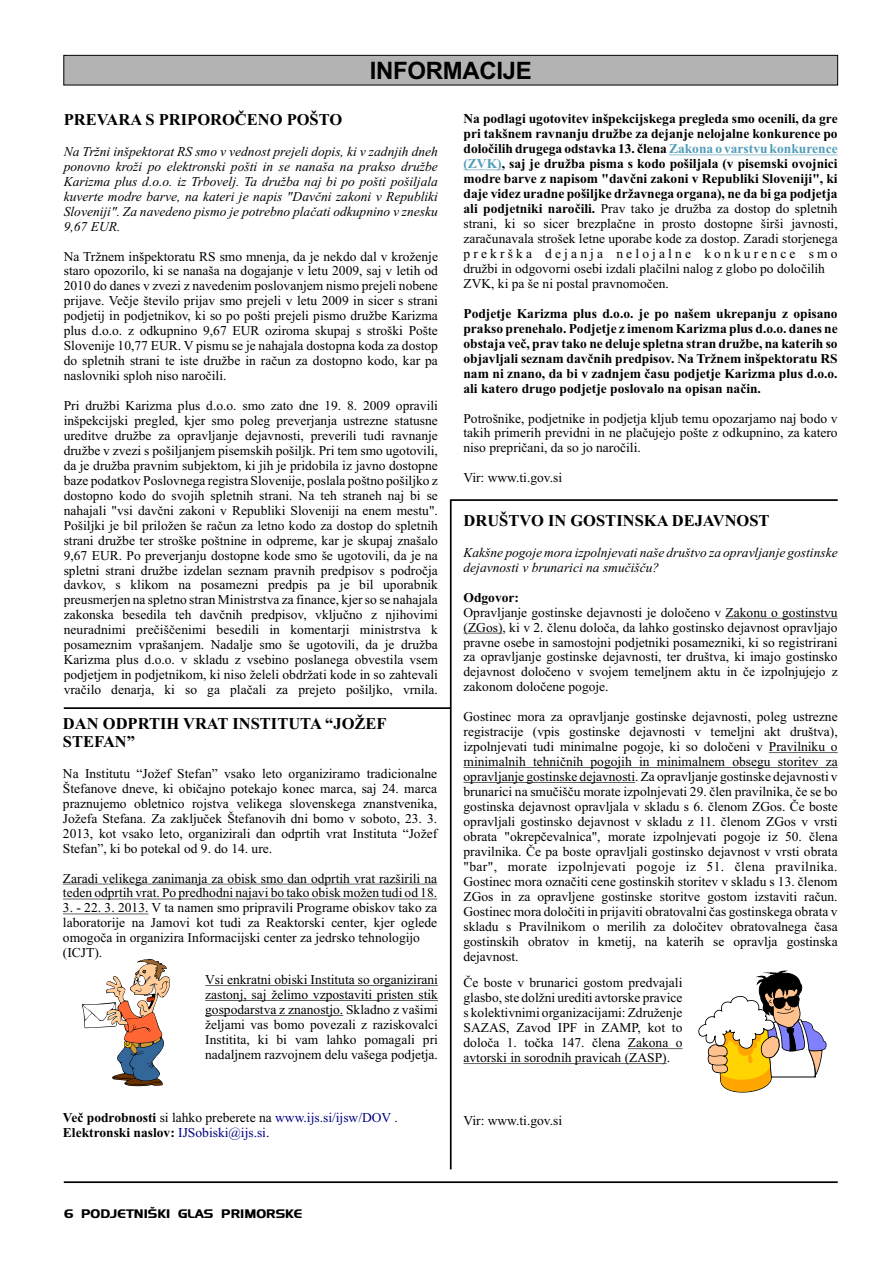
<style>
.page{position:relative;width:893px;height:1263px;background:#fff}
.page>*{position:absolute;margin:0;border:0;box-sizing:border-box;transform-origin:0 0}
.t1{font:700 24px "Arial";letter-spacing:-.015em;color:#000}
.t2{font:700 16.5px/18.3px "Times New Roman";color:#000}
.t3{font:13.5px/15px "Times New Roman";color:#000;text-align:justify}
.t4{font:700 13.5px/15px "Times New Roman";color:#000}
.t5{font:italic 13.5px/15px "Times New Roman";color:#000;text-align:justify}
.t6{font:13.5px/15px "Times New Roman";color:#000082}
.t7{font:700 12px "SLO Handel Gothic";color:#000}
.s1{font-weight:700;color:#000}
.s2{color:#000}
.s3{color:#529cba}
.s4{font-weight:400}
</style>
<div class="page">
<hr style="left:451px;top:499px;width:387px;height:2px;background:#000">
<hr style="left:64px;top:707px;width:387px;height:2px;background:#000">
<hr style="left:64px;top:1181px;width:774px;height:2px;background:#000">
<hr style="left:450px;top:499px;width:2px;height:670px;background:#000">
<svg style="left:63px;top:54px;width:775px;height:32px;background:#aaa"></svg>
<hr style="left:669px;top:155px;width:169px;height:1px;background:#529cba">
<hr style="left:463px;top:170px;width:39px;height:1px;background:#529cba">
<hr style="left:726px;top:618px;width:112px;height:1px;background:#000">
<hr style="left:463px;top:633px;width:39px;height:1px;background:#000">
<hr style="left:769px;top:752px;width:69px;height:1px;background:#000">
<hr style="left:463px;top:767px;width:375px;height:1px;background:#000">
<hr style="left:463px;top:782px;width:172px;height:1px;background:#000">
<svg style="left:698px;top:970px;width:129px;height:123px"></svg>
<hr style="left:628px;top:1048px;width:54px;height:1px;background:#000">
<hr style="left:463px;top:1063px;width:204px;height:1px;background:#000">
<hr style="left:63px;top:884px;width:374px;height:1px;background:#000">
<hr style="left:63px;top:899px;width:374px;height:1px;background:#000">
<hr style="left:63px;top:914px;width:86px;height:1px;background:#000">
<svg style="left:82px;top:959px;width:88px;height:127px"></svg>
<hr style="left:205px;top:985px;width:233px;height:1px;background:#000">
<hr style="left:205px;top:1000px;width:233px;height:1px;background:#000">
<hr style="left:205px;top:1015px;width:138px;height:1px;background:#000">
<h1 class="t1" style="left:370px;top:62px;width:164px">INFORMACIJE</h1>
<p class="t2" style="left:64px;top:112px;width:280px">PREVARA S PRIPOROÈENO POŠTO</p>
<p class="t5" style="left:64px;top:145px;width:376px">Na Tržni inšpektorat RS smo v vednost prejeli dopis, ki v zadnjih dneh ponovno kroži po elektronski pošti in se nanaša na prakso družbe Karizma plus d.o.o. iz Trbovelj. Ta družba naj bi po pošti pošiljala kuverte modre barve, na kateri je napis "Davèni zakoni v Republiki Sloveniji". Za navedeno pismo je potrebno plaèati odkupnino v znesku 9,67 EUR.</p>
<p class="t3" style="left:64px;top:250px;width:376px">Na Tržnem inšpektoratu RS smo mnenja, da je nekdo dal v kroženje staro opozorilo, ki se nanaša na dogajanje v letu 2009, saj v letih od 2010 do danes v zvezi z navedenim poslovanjem nismo prejeli nobene prijave. Veèje število prijav smo prejeli v letu 2009 in sicer s strani podjetij in podjetnikov, ki so po pošti prejeli pismo družbe Karizma plus d.o.o. z odkupnino 9,67 EUR oziroma skupaj s stroški Pošte Slovenije 10,77 EUR. V pismu se je nahajala dostopna koda za dostop do spletnih strani te iste družbe in raèun za dostopno kodo, kar pa naslovniki sploh niso naroèili.</p>
<p class="t3" style="left:64px;top:399px;width:376px">Pri družbi Karizma plus d.o.o. smo zato dne 19. 8. 2009 opravili inšpekcijski pregled, kjer smo poleg preverjanja ustrezne statusne ureditve družbe za opravljanje dejavnosti, preverili tudi ravnanje družbe v zvezi s pošiljanjem pisemskih pošiljk. Pri tem smo ugotovili, da je družba pravnim subjektom, ki jih je pridobila iz javno dostopne baze podatkov Poslovnega registra Slovenije, poslala poštno pošiljko z dostopno kodo do svojih spletnih strani. Na teh straneh naj bi se nahajali "vsi davèni zakoni v Republiki Sloveniji na enem mestu".<br>Pošiljki je bil priložen še raèun za letno kodo za dostop do spletnih strani družbe ter stroške poštnine in odpreme, kar je skupaj znašalo 9,67 EUR. Po preverjanju dostopne kode smo še ugotovili, da je na spletni strani družbe izdelan seznam pravnih predpisov s podroèja davkov, s klikom na posamezni predpis pa je bil uporabnik preusmerjen na spletno stran Ministrstva za finance, kjer so se nahajala zakonska besedila teh davènih predpisov, vkljuèno z njihovimi neuradnimi preèišèenimi besedili in komentarji ministrstva k posameznim vprašanjem. Nadalje smo še ugotovili, da je družba Karizma plus d.o.o. v skladu z vsebino poslanega obvestila vsem podjetjem in podjetnikom, ki niso želeli obdržati kode in so zahtevali vraèilo denarja, ki so ga plaèali za prejeto pošiljko, vrnila.</p>
<p class="t2" style="left:63px;top:716px;width:325px">DAN ODPRTIH VRAT INSTITUTA “JOŽEF<br>STEFAN”</p>
<p class="t3" style="left:63px;top:767px;width:376px">Na Institutu “Jožef Stefan” vsako leto organiziramo tradicionalne Štefanove dneve, ki obièajno potekajo konec marca, saj 24. marca praznujemo obletnico rojstva velikega slovenskega znanstvenika, Jožefa Stefana. Za zakljuèek Štefanovih dni bomo v soboto, 23. 3.<br>2013, kot vsako leto, organizirali dan odprtih vrat Instituta “Jožef Stefan”, ki bo potekal od 9. do 14. ure.</p>
<p class="t3" style="left:63px;top:872px;width:376px">Zaradi velikega zanimanja za obisk smo dan odprtih vrat razširili na teden odprtih vrat. Po predhodni najavi bo tako obisk možen tudi od 18.</p>
<p class="t3" style="left:63px;top:902px;width:376px;text-align:left">3. - 22. 3. 2013. V ta namen smo pripravili Programe obiskov tako za laboratorije na Jamovi kot tudi za Reaktorski center, kjer oglede omogoèa in organizira Informacijski center za jedrsko tehnologijo (ICJT).</p>
<p class="t3" style="left:205px;top:973px;width:234px">Vsi enkratni obiski Instituta so organizirani zastonj, saj želimo vzpostaviti pristen stik gospodarstva z znanostjo. Skladno z vašimi željami vas bomo povezali z raziskovalci Institita, ki bi vam lahko pomagali pri nadaljnem razvojnem delu vašega podjetja.</p>
<p class="t6" style="left:63px;top:1111px;width:336px"><span class="s1">Veè podrobnosti</span> <span class="s2">si lahko preberete na</span> www.ijs.si/ijsw/DOV .<br><span class="s1">Elektronski naslov:</span> IJSobiski@ijs.si<span class="s2">.</span></p>
<p class="t4" style="left:463px;top:113px;width:376px">Na podlagi ugotovitev inšpekcijskega pregleda smo ocenili, da gre pri takšnem ravnanju družbe za dejanje nelojalne konkurence po doloèilih drugega odstavka 13. èlena<span class="s3">Zakona o varstvu konkurence (ZVK)</span>, saj je družba pisma s kodo pošiljala (v pisemski ovojnici modre barve z napisom "davèni zakoni v Republiki Sloveniji", ki daje videz uradne pošiljke državnega organa), ne da bi ga podjetja ali podjetniki naroèili. <span class="s4">Prav tako je družba za dostop do spletnih strani, ki so sicer brezplaène in prosto dostopne širši javnosti, zaraèunavala strošek letne uporabe kode za dostop. Zaradi storjenega prekrška dejanja nelojalne konkurence smo družbi in odgovorni osebi izdali plaèilni nalog z globo po doloèilih ZVK, ki pa še ni postal pravnomoèen.</span></p>
<p class="t4" style="left:463px;top:307px;width:376px;text-align:justify">Podjetje Karizma plus d.o.o. je po našem ukrepanju z opisano prakso prenehalo. Podjetje z imenom Karizma plus d.o.o. danes ne obstaja veè, prav tako ne deluje spletna stran družbe, na katerih so objavljali seznam davènih predpisov. Na Tržnem inšpektoratu RS nam ni znano, da bi v zadnjem èasu podjetje Karizma plus d.o.o. ali katero drugo podjetje poslovalo na opisan naèin.</p>
<p class="t3" style="left:463px;top:412px;width:376px">Potrošnike, podjetnike in podjetja kljub temu opozarjamo naj bodo v takih primerih previdni in ne plaèujejo pošte z odkupnino, za katero niso preprièani, da so jo naroèili.</p>
<p class="t3" style="left:463px;top:472px;width:100px">Vir: www.ti.gov.si</p>
<p class="t2" style="left:463px;top:513px;width:308px">DRUŠTVO IN GOSTINSKA DEJAVNOST</p>
<p class="t5" style="left:463px;top:546px;width:376px">Kakšne pogoje mora izpolnjevati naše društvo za opravljanje gostinske dejavnosti v brunarici na smuèišèu?</p>
<p class="t4" style="left:463px;top:591px;width:57px">Odgovor:</p>
<p class="t3" style="left:463px;top:606px;width:376px">Opravljanje gostinske dejavnosti je doloèeno v Zakonu o gostinstvu (ZGos), ki v 2. èlenu doloèa, da lahko gostinsko dejavnost opravljajo pravne osebe in samostojni podjetniki posamezniki, ki so registrirani za opravljanje gostinske dejavnosti, ter društva, ki imajo gostinsko dejavnost doloèeno v svojem temeljnem aktu in èe izpolnjujejo z zakonom doloèene pogoje.</p>
<p class="t3" style="left:463px;top:710px;width:376px">Gostinec mora za opravljanje gostinske dejavnosti, poleg ustrezne registracije (vpis gostinske dejavnosti v temeljni akt društva), izpolnjevati tudi minimalne pogoje, ki so doloèeni v Pravilniku o minimalnih tehniènih pogojih in minimalnem obsegu storitev za opravljanje gostinske dejavnosti. Za opravljanje gostinske dejavnosti v brunarici na smuèišèu morate izpolnjevati 29. èlen pravilnika, èe se bo gostinska dejavnost opravljala v skladu s 6. èlenom ZGos. Èe boste opravljali gostinsko dejavnost v skladu z 11. èlenom ZGos v vrsti obrata "okrepèevalnica", morate izpolnjevati pogoje iz 50. èlena pravilnika. Èe pa boste opravljali gostinsko dejavnost v vrsti obrata "bar", morate izpolnjevati pogoje iz 51. èlena pravilnika.<br>Gostinec mora oznaèiti cene gostinskih storitev v skladu s 13. èlenom ZGos in za opravljene gostinske storitve gostom izstaviti raèun.<br>Gostinec mora doloèiti in prijaviti obratovalni èas gostinskega obrata v skladu s Pravilnikom o merilih za doloèitev obratovalnega èasa gostinskih obratov in kmetij, na katerih se opravlja gostinska dejavnost.</p>
<p class="t3" style="left:463px;top:977px;width:220px">Èe boste v brunarici gostom predvajali glasbo, ste dolžni urediti avtorske pravice s kolektivnimi organizacijami: Združenje SAZAS, Zavod IPF in ZAMP, kot to doloèa 1. toèka 147. èlena Zakona o avtorski in sorodnih pravicah (ZASP).</p>
<p class="t3" style="left:463px;top:1114px;width:100px">Vir: www.ti.gov.si</p>
<p class="t7" style="left:64px;top:1209px;width:240px">6 PODJETNI[KI GLAS PRIMORSKE</p>
</div>
